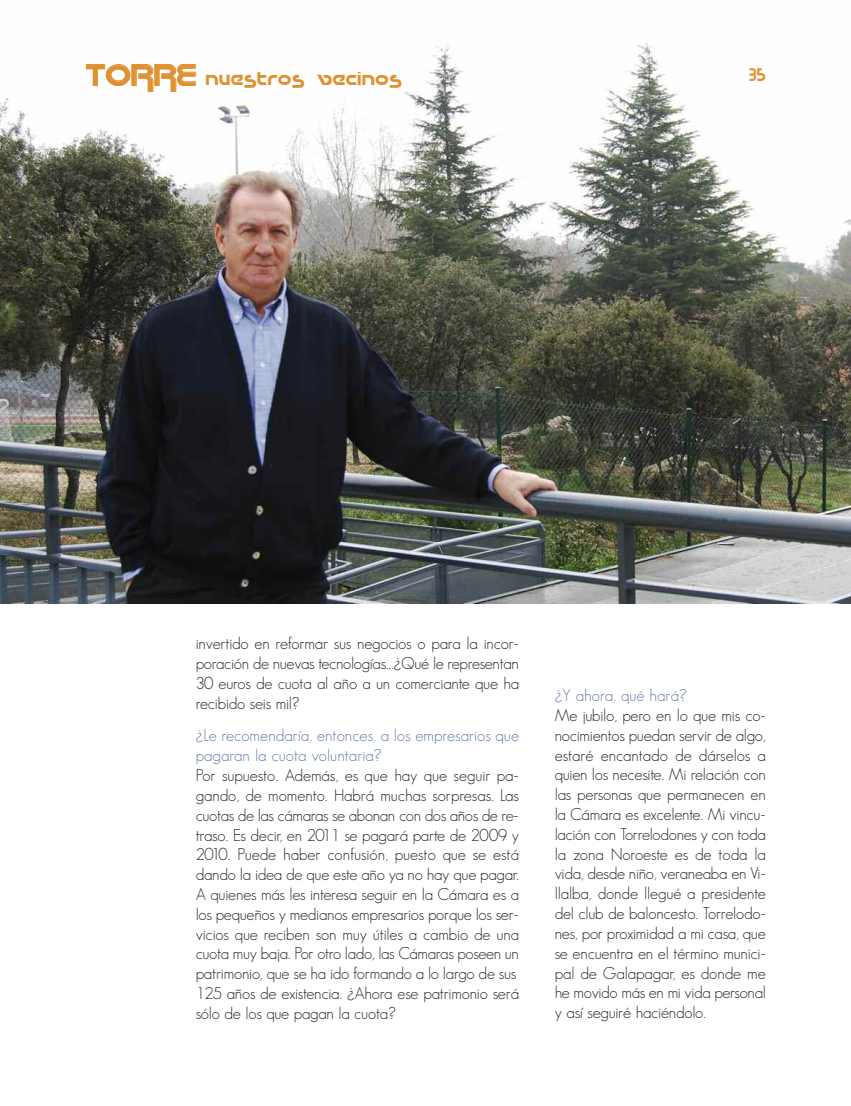
<style>
.page{position:relative;width:851px;height:1106px;background:#fff}
.page>*{position:absolute;margin:0;border:0;box-sizing:border-box;transform-origin:0 0}
.t1{font:22.5px "Cupertino";color:#e09132}
.t2{font:16.5px/19.8px "Bougan S Si";letter-spacing:-.015em;color:#272627;text-align:justify}
.t3{font:16.5px/19.8px "Bougan S Si";color:#637ca4}
.t4{font:16.5px "Cupertino";color:#e09132}
.s1{font-size:27px}
</style>
<div class="page">
<img style="left:0;top:43px;width:850px;height:561px">
<h1 class="t1" style="left:86px;top:63px;width:318px"><span class="s1">TORRE</span> nuestros vecinos</h1>
<p class="t4" style="left:749px;top:66px;width:18px">35</p>
<p class="t2" style="left:196px;top:634px;width:325px">invertido en reformar sus negocios o para la incor&shy;poración de nuevas tecnologías...¿Qué le representan 30 euros de cuota al año a un comerciante que ha recibido seis mil?</p>
<p class="t3" style="left:196px;top:726px;width:325px">¿Le recomendaría, entonces, a los empresarios que pagaran la cuota voluntaria?</p>
<p class="t2" style="left:196px;top:765px;width:325px;text-align:left">Por supuesto. Además, es que hay que seguir pa&shy;gando, de momento. Habrá muchas sorpresas. Las cuotas de las cámaras se abonan con dos años de re&shy;traso. Es decir, en 2011 se pagará parte de 2009 y 2010. Puede haber confusión, puesto que se está dando la idea de que este año ya no hay que pagar.<br>A quienes más les interesa seguir en la Cámara es a los pequeños y medianos empresarios porque los ser&shy;vicios que reciben son muy útiles a cambio de una cuota muy baja. Por otro lado, las Cámaras poseen un patrimonio, que se ha ido formando a lo largo de sus 125 años de existencia. ¿Ahora ese patrimonio será sólo de los que pagan la cuota?</p>
<p class="t3" style="left:554px;top:685px;width:134px">¿Y ahora, qué hará?</p>
<p class="t2" style="left:554px;top:705px;width:213px">Me jubilo, pero en lo que mis co&shy;nocimientos puedan servir de algo, estaré encantado de dárselos a quien los necesite. Mi relación con las personas que permanecen en la Cámara es excelente. Mi vincu&shy;lación con Torrelodones y con toda la zona Noroeste es de toda la vida, desde niño, veraneaba en Vi&shy;llalba, donde llegué a presidente del club de baloncesto. Torrelodo&shy;nes, por proximidad a mi casa, que se encuentra en el término munici&shy;pal de Galapagar, es donde me he movido más en mi vida personal y así seguiré haciéndolo.</p>
</div>
